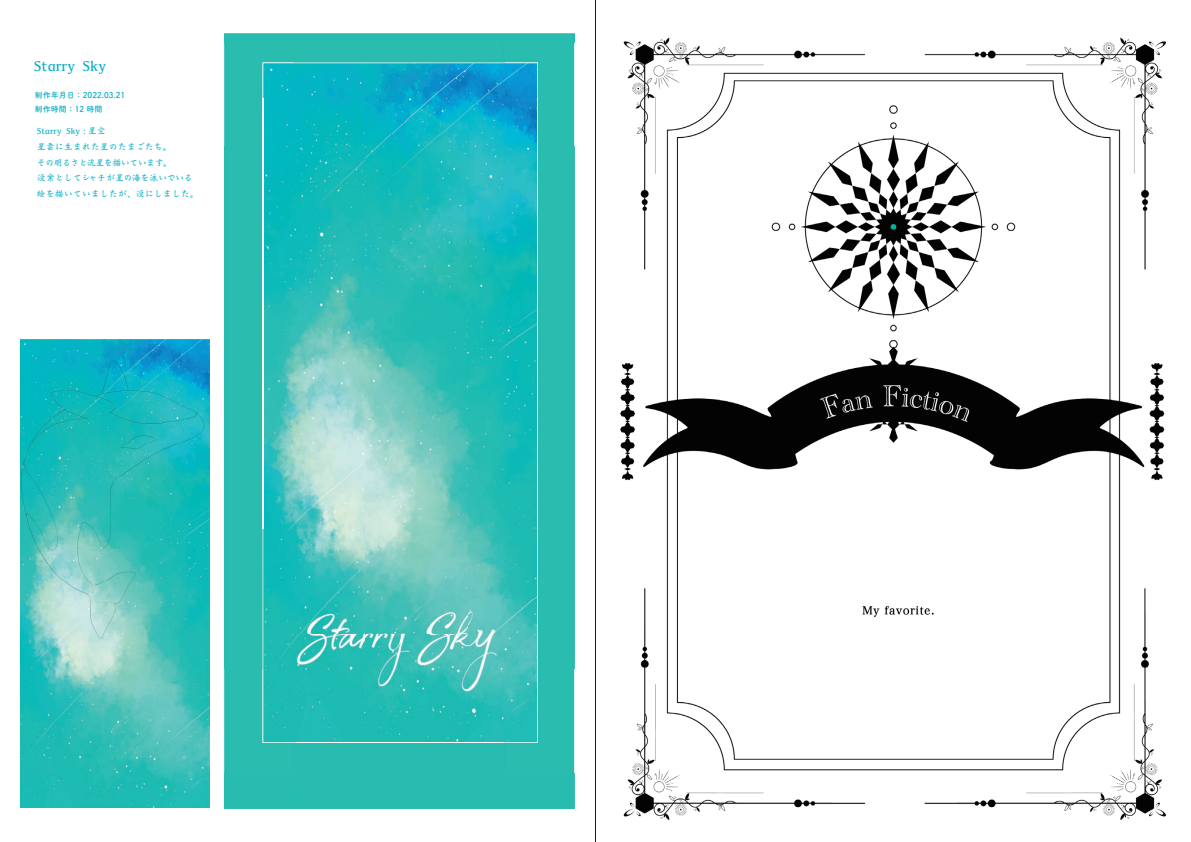
<style>
.page{position:relative;width:1191px;height:842px;background:#fff}
.page>*{position:absolute;margin:0;border:0;box-sizing:border-box;transform-origin:0 0}
.t1{font:700 15px "Weibei SC";color:#0cafc6}
.t2{font:700 9px/15.8px "Weibei SC";color:#0cafc6}
.t3{font:8px/14px "Tsuku A Rd Gothic Std B";color:#0cafc6}
</style>
<div class="page">
<img style="left:620px;top:37px;width:546px;height:783px">
<div style="left:224px;top:34px;width:350px;height:8px;background:#29bcaf"></div>
<div style="left:20px;top:753px;width:31px;height:55px;background:#1abbb3"></div>
<img style="left:51px;top:753px;width:158px;height:55px">
<img style="left:20px;top:340px;width:189px;height:413px">
<div style="left:224px;top:42px;width:70px;height:104px;background:#2abcaf"></div>
<div style="left:294px;top:42px;width:210px;height:21px;background:#2abcaf"></div>
<div style="left:504px;top:42px;width:70px;height:104px;background:#2abcaf"></div>
<div style="left:224px;top:146px;width:38px;height:523px;background:#2abcaf"></div>
<div style="left:538px;top:146px;width:36px;height:523px;background:#2abcaf"></div>
<div style="left:224px;top:669px;width:70px;height:139px;background:#2abcaf"></div>
<div style="left:504px;top:669px;width:70px;height:139px;background:#2abcaf"></div>
<div style="left:294px;top:743px;width:210px;height:65px;background:#27bcaf"></div>
<img style="left:263px;top:98px;width:274px;height:644px">
<img style="left:262px;top:63px;width:276px;height:35px">
<img style="left:262px;top:98px;width:1px;height:48px">
<img style="left:537px;top:98px;width:1px;height:48px">
<img style="left:262px;top:528px;width:35px;height:215px">
<img style="left:503px;top:528px;width:35px;height:215px">
<hr style="left:595px;top:0;width:1px;height:842px;background:#231612">
<h1 class="t1" style="left:83px;top:57px;width:25px">Sky</h1>
<h1 class="t1" style="left:34px;top:57px;width:43px">Starry</h1>
<p class="t3" style="left:35px;top:87px;width:92px">制作年月日：2022.03.21制作時間：12 時間</p>
<p class="t2" style="left:66px;top:123px;width:41px">Sky : 星空</p>
<p class="t2" style="left:37px;top:123px;width:163px">Starry<br>星雲に生まれた星のたまごたち。<br>その明るさと流星を描いています。<br>没案としてシャチが星の海を泳いでいる絵を描いていましたが、没にしました。</p>
</div>
